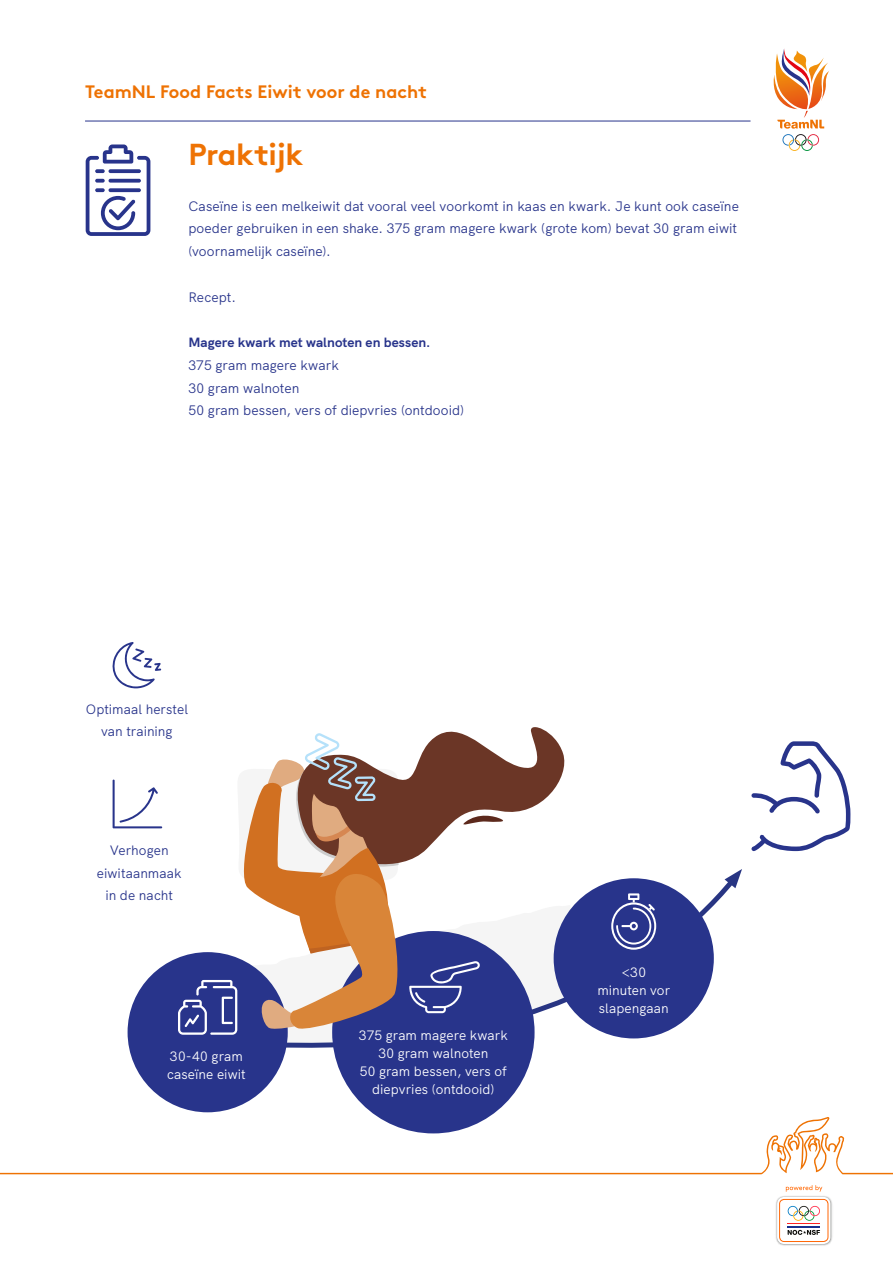
<style>
.page{position:relative;width:893px;height:1263px;background:#fff}
.page>*{position:absolute;margin:0;border:0;box-sizing:border-box;transform-origin:0 0}
.t1{font:700 30.3px "Brown";letter-spacing:-.02em;color:#ee7203}
.t2{font:700 18px "Brown";color:#ee7203}
.t3{font:13.65px/22.8px "HK Grotesk";letter-spacing:.005em;color:#28348b}
.t4{font:700 13.65px "HK Grotesk";letter-spacing:.005em;color:#28348b}
.t5{font:13.5px/18px "HK Grotesk";letter-spacing:.005em;color:#fff;text-align:center}
.t6{font:13.5px/22.5px "HK Grotesk";letter-spacing:.005em;color:#28348b;text-align:center}
</style>
<div class="page">
<hr style="left:85px;top:121px;width:665px;height:1px;background:#28348b">
<svg style="left:86px;top:144px;width:64px;height:92px"></svg>
<svg style="left:95px;top:169px;width:10px;height:4px"></svg>
<svg style="left:109px;top:169px;width:32px;height:4px"></svg>
<svg style="left:95px;top:179px;width:10px;height:4px"></svg>
<svg style="left:109px;top:179px;width:32px;height:4px"></svg>
<svg style="left:95px;top:188px;width:10px;height:4px"></svg>
<svg style="left:109px;top:188px;width:32px;height:4px"></svg>
<svg style="left:168px;top:878px;width:568px;height:227px"></svg>
<svg style="left:725px;top:869px;width:17px;height:19px"></svg>
<svg style="left:751px;top:741px;width:99px;height:110px"></svg>
<svg style="left:112px;top:642px;width:49px;height:46px"></svg>
<svg style="left:113px;top:779px;width:49px;height:49px"></svg>
<div style="left:554px;top:878px;width:160px;height:160px;background:#28348b;border-radius:50%"></div>
<svg style="left:611px;top:893px;width:45px;height:57px"></svg>
<div style="left:128px;top:952px;width:160px;height:160px;background:#28348b;border-radius:50%"></div>
<div style="left:332px;top:931px;width:203px;height:202px;background:#28348b;border-radius:50%"></div>
<svg style="left:178px;top:727px;width:393px;height:308px"></svg>
<svg style="left:0;top:1117px;width:893px;height:57px"></svg>
<svg style="left:773px;top:48px;width:56px;height:103px"></svg>
<img style="left:776px;top:1199px;width:57px;height:47px">
<svg style="left:777px;top:1185px;width:53px;height:59px"></svg>
<h2 class="t2" style="left:85px;top:77px;width:343px">TeamNL Food Facts Eiwit voor de nacht</h2>
<h1 class="t1" style="left:188px;top:130px;width:116px">Praktijk</h1>
<p class="t3" style="left:188px;top:193px;width:552px">Caseïne is een melkeiwit dat vooral veel voorkomt in kaas en kwark. Je kunt ook caseïne poeder gebruiken in een shake. 375 gram magere kwark (grote kom) bevat 30 gram eiwit (voornamelijk caseïne).</p>
<p class="t3" style="left:188px;top:284px;width:49px">Recept.</p>
<p class="t4" style="left:188px;top:332px;width:244px">Magere kwark met walnoten en bessen.</p>
<p class="t3" style="left:188px;top:352px;width:277px">375 gram magere kwark<br>30 gram walnoten<br>50 gram bessen, vers of diepvries (ontdooid)</p>
<p class="t6" style="left:86px;top:697px;width:104px">Optimaal herstel van training</p>
<p class="t6" style="left:97px;top:838px;width:86px">Verhogen eiwitaanmaak in de nacht</p>
<p class="t5" style="left:167px;top:1046px;width:80px;text-align:left">30-40 gram caseïne eiwit</p>
<p class="t5" style="left:359px;top:1025px;width:150px">375 gram magere kwark<br>30 gram walnoten<br>50 gram bessen, vers of diepvries (ontdooid)</p>
<p class="t5" style="left:597px;top:962px;width:74px">&lt;30 minuten vor slapengaan</p>
</div>
